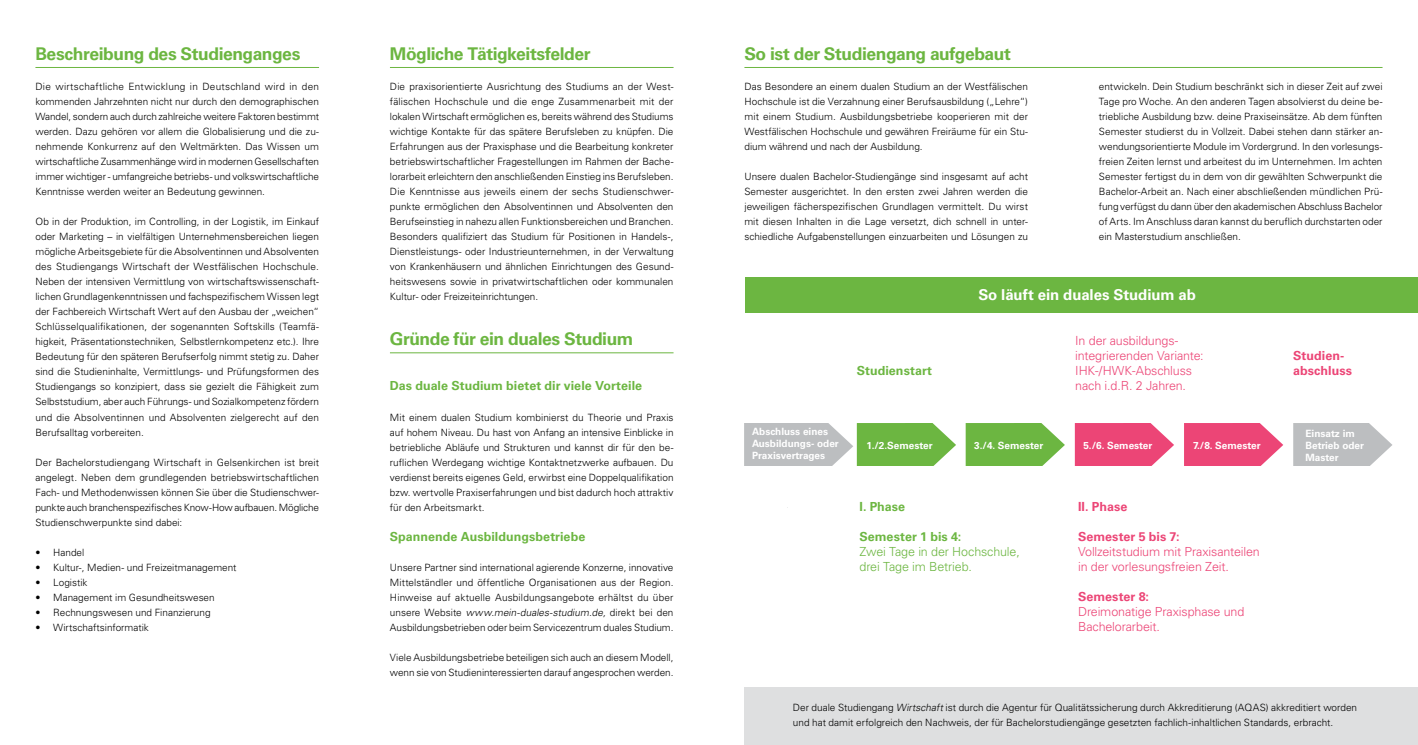
<style>
.page{position:relative;width:1418px;height:745px;background:#fff}
.page>*{position:absolute;margin:0;border:0;box-sizing:border-box;transform-origin:0 0}
.t1{font:700 17.5px "Univers LT Std";letter-spacing:-.025em;color:#6cb641}
.t2{font:700 15px "Univers LT Std";letter-spacing:-.005em;color:#fff}
.t3{font:300 12.5px/15px "Univers LT Std";letter-spacing:-.01em;color:#ec4576}
.t4{font:700 12.5px "Univers LT Std";letter-spacing:.005em;color:#6cb641}
.t5{font:700 12.5px/15px "Univers LT Std";letter-spacing:.005em;color:#ec4576}
.t6{font:300 12.5px/15px "Univers LT Std";letter-spacing:-.01em;color:#6cb641}
.t7{font:300 10px/15px "Univers LT Std";color:#000;text-align:justify}
.t8{font:700 10px/12px "Univers LT Std";color:#fff}
.s1{font-style:italic}
</style>
<div class="page">
<hr style="left:744px;top:67px;width:638px;height:1px;background:#6cb641">
<div style="left:745px;top:277px;width:672px;height:36px;background:#6cb641"></div>
<hr style="left:35px;top:67px;width:284px;height:1px;background:#6cb641">
<hr style="left:390px;top:67px;width:283px;height:1px;background:#6cb641">
<hr style="left:390px;top:352px;width:283px;height:1px;background:#6cb641">
<div style="left:744px;top:687px;width:673px;height:57px;background:#dedfe0"></div>
<div style="left:1293px;top:423px;width:63px;height:43px;background:#bcbec0"></div>
<svg style="left:1356px;top:423px;width:36px;height:43px"></svg>
<div style="left:744px;top:414px;width:59px;height:63px;background:#bcbec0"></div>
<svg style="left:803px;top:423px;width:50px;height:43px"></svg>
<div style="left:1183px;top:423px;width:64px;height:43px;background:#ec4576"></div>
<svg style="left:1247px;top:423px;width:36px;height:43px"></svg>
<div style="left:1074px;top:423px;width:64px;height:43px;background:#ec4576"></div>
<svg style="left:1138px;top:423px;width:36px;height:43px"></svg>
<div style="left:965px;top:423px;width:64px;height:43px;background:#6cb641"></div>
<svg style="left:1029px;top:423px;width:35px;height:43px"></svg>
<div style="left:856px;top:423px;width:64px;height:43px;background:#6cb641"></div>
<svg style="left:920px;top:423px;width:36px;height:43px"></svg>
<div style="left:744px;top:381px;width:673px;height:42px;background:#fff"></div>
<div style="left:742px;top:466px;width:659px;height:41px;background:#fff"></div>
<h1 class="t1" style="left:35px;top:44px;width:266px">Beschreibung des Studienganges</h1>
<h1 class="t1" style="left:390px;top:44px;width:202px">Mögliche Tätigkeitsfelder</h1>
<p class="t7" style="left:35px;top:79px;width:285px">Die wirtschaftliche Entwicklung in Deutschland wird in den kommenden Jahrzehnten nicht nur durch den demographischen Wandel, sondern auch durch zahlreiche weitere Faktoren bestimmt werden. Dazu gehören vor allem die Globalisierung und die zu&shy;nehmende Konkurrenz auf den Weltmärkten. Das Wissen um wirtschaftliche Zusammenhänge wird in modernen Gesellschaften immer wichtiger - umfangreiche betriebs- und volkswirtschaftliche Kenntnisse werden weiter an Bedeutung gewinnen.</p>
<p class="t7" style="left:35px;top:214px;width:285px">Ob in der Produktion, im Controlling, in der Logistik, im Einkauf oder Marketing – in vielfältigen Unternehmensbereichen liegen mögliche Arbeitsgebiete für die Absolventinnen und Absolventen des Studiengangs Wirtschaft der Westfälischen Hochschule.<br>Neben der intensiven Vermittlung von wirtschaftswissenschaft&shy;lichen Grundlagenkenntnissen und fachspezifischem Wissen legt der Fachbereich Wirtschaft Wert auf den Ausbau der „weichen“ Schlüsselqualifikationen, der sogenannten Softskills (Teamfä&shy;higkeit, Präsentationstechniken, Selbstlernkompetenz etc.). Ihre Bedeutung für den späteren Berufserfolg nimmt stetig zu. Daher sind die Studieninhalte, Vermittlungs- und Prüfungsformen des Studiengangs so konzipiert, dass sie gezielt die Fähigkeit zum Selbststudium, aber auch Führungs- und Sozialkompetenz fördern und die Absolventinnen und Absolventen zielgerecht auf den Berufsalltag vorbereiten.</p>
<p class="t7" style="left:35px;top:454px;width:285px">Der Bachelorstudiengang Wirtschaft in Gelsenkirchen ist breit angelegt. Neben dem grundlegenden betriebswirtschaftlichen Fach- und Methodenwissen können Sie über die Studienschwer&shy;punkte auch branchenspezifisches Know-How aufbauen. Mögliche Studienschwerpunkte sind dabei:</p>
<p class="t7" style="left:35px;top:544px;width:50px">• Handel</p>
<p class="t7" style="left:35px;top:559px;width:203px">• Kultur-, Medien- und Freizeitmanagement</p>
<p class="t7" style="left:35px;top:574px;width:54px">• Logistik</p>
<p class="t7" style="left:35px;top:589px;width:181px">• Management im Gesundheitswesen</p>
<p class="t7" style="left:35px;top:604px;width:177px">• Rechnungswesen und Finanzierung</p>
<p class="t7" style="left:35px;top:619px;width:115px">• Wirtschaftsinformatik</p>
<p class="t7" style="left:390px;top:79px;width:285px">Die praxisorientierte Ausrichtung des Studiums an der West&shy;fälischen Hochschule und die enge Zusammenarbeit mit der lokalen Wirtschaft ermöglichen es, bereits während des Studiums wichtige Kontakte für das spätere Berufsleben zu knüpfen. Die Erfahrungen aus der Praxisphase und die Bearbeitung konkreter betriebswirtschaftlicher Fragestellungen im Rahmen der Bache&shy;lorarbeit erleichtern den anschließenden Einstieg ins Berufsleben.<br>Die Kenntnisse aus jeweils einem der sechs Studienschwer&shy;punkte ermöglichen den Absolventinnen und Absolventen den Berufseinstieg in nahezu allen Funktionsbereichen und Branchen.<br>Besonders qualifiziert das Studium für Positionen in Handels-, Dienstleistungs- oder Industrieunternehmen, in der Verwaltung von Krankenhäusern und ähnlichen Einrichtungen des Gesund&shy;heitswesens sowie in privatwirtschaftlichen oder kommunalen Kultur- oder Freizeiteinrichtungen.</p>
<h1 class="t1" style="left:390px;top:329px;width:245px">Gründe für ein duales Studium</h1>
<p class="t4" style="left:390px;top:378px;width:254px">Das duale Studium bietet dir viele Vorteile</p>
<p class="t7" style="left:390px;top:409px;width:285px">Mit einem dualen Studium kombinierst du Theorie und Praxis auf hohem Niveau. Du hast von Anfang an intensive Einblicke in betriebliche Abläufe und Strukturen und kannst dir für den be&shy;ruflichen Werdegang wichtige Kontaktnetzwerke aufbauen. Du verdienst bereits eigenes Geld, erwirbst eine Doppelqualifikation bzw. wertvolle Praxiserfahrungen und bist dadurch hoch attraktiv für den Arbeitsmarkt.</p>
<p class="t4" style="left:390px;top:528px;width:197px">Spannende Ausbildungsbetriebe</p>
<p class="t7" style="left:390px;top:559px;width:285px">Unsere Partner sind international agierende Konzerne, innovative Mittelständler und öffentliche Organisationen aus der Region.<br>Hinweise auf aktuelle Ausbildungsangebote erhältst du über u n s e re We b s i te <span class="s1">www.mein-duales-studium.de,</span> d i re kt b e i d e n Ausbildungsbetrieben oder beim Servicezentrum duales Studium.</p>
<p class="t7" style="left:390px;top:649px;width:285px">Viele Ausbildungsbetriebe beteiligen sich auch an diesem Modell, wenn sie von Studieninteressierten darauf angesprochen werden.</p>
<h1 class="t1" style="left:744px;top:44px;width:268px">So ist der Studiengang aufgebaut</h1>
<p class="t7" style="left:744px;top:79px;width:285px">Das Besondere an einem dualen Studium an der Westfälischen Hochschule ist die Verzahnung einer Berufsausbildung („Lehre“) mit einem Studium. Ausbildungsbetriebe kooperieren mit der Westfälischen Hochschule und gewähren Freiräume für ein Stu&shy;dium während und nach der Ausbildung.</p>
<p class="t7" style="left:744px;top:169px;width:285px">Unsere dualen Bachelor-Studiengänge sind insgesamt auf acht Semester ausgerichtet. In den ersten zwei Jahren werden die jeweiligen fächerspezifischen Grundlagen vermittelt. Du wirst mit diesen Inhalten in die Lage versetzt, dich schnell in unter&shy;schiedliche Aufgabenstellungen einzuarbeiten und Lösungen zu</p>
<p class="t7" style="left:1098px;top:79px;width:285px">entwickeln. Dein Studium beschränkt sich in dieser Zeit auf zwei Tage pro Woche. An den anderen Tagen absolvierst du deine be&shy;triebliche Ausbildung bzw. deine Praxiseinsätze. Ab dem fünften Semester studierst du in Vollzeit. Dabei stehen dann stärker an&shy;wendungsorientierte Module im Vordergrund. In den vorlesungs&shy;freien Zeiten lernst und arbeitest du im Unternehmen. Im achten Semester fertigst du in dem von dir gewählten Schwerpunkt die Bachelor-Arbeit an. Nach einer abschließenden mündlichen Prü&shy;fung verfügst du dann über den akademischen Abschluss Bachelor of Arts. Im Anschluss daran kannst du beruflich durchstarten oder ein Masterstudium anschließen.</p>
<p class="t8" style="left:752px;top:425px;width:88px">Abschluss eines<br>Ausbildungs- oder<br>Praxisvertrages</p>
<p class="t4" style="left:856px;top:363px;width:77px">Studienstart</p>
<h2 class="t2" style="left:978px;top:286px;width:219px">So läuft ein duales Studium ab</h2>
<p class="t3" style="left:1075px;top:333px;width:130px">In der ausbildungs&shy;integrierenden Variante:<br>IHK-/HWK-Abschluss nach i.d.R. 2 Jahren.</p>
<p class="t5" style="left:1293px;top:348px;width:60px">Studien&shy;abschluss</p>
<p class="t8" style="left:866px;top:439px;width:67px">1./2.Semester</p>
<p class="t8" style="left:974px;top:439px;width:71px">3./4. Semester</p>
<p class="t8" style="left:1083px;top:439px;width:71px">5./6. Semester</p>
<p class="t8" style="left:1193px;top:439px;width:69px">7./8. Semester</p>
<p class="t8" style="left:1305px;top:427px;width:60px">Einsatz im<br>Betrieb oder<br>Master</p>
<p class="t4" style="left:859px;top:498px;width:47px">I. Phase</p>
<p class="t4" style="left:859px;top:528px;width:103px">Semester 1 bis 4:</p>
<p class="t6" style="left:859px;top:543px;width:162px">Zwei Tage in der Hochschule, drei Tage im Betrieb.</p>
<p class="t5" style="left:1078px;top:498px;width:51px">II. Phase</p>
<p class="t5" style="left:1078px;top:528px;width:103px">Semester 5 bis 7:</p>
<p class="t3" style="left:1078px;top:543px;width:183px">Vollzeitstudium mit Praxisanteilen in der vorlesungsfreien Zeit.</p>
<p class="t5" style="left:1078px;top:588px;width:72px">Semester 8:</p>
<p class="t3" style="left:1078px;top:603px;width:168px">Dreimonatige Praxisphase und<br>Bachelorarbeit.</p>
<p class="t7" style="left:793px;top:699px;width:565px">Der duale Studiengang <span class="s1">Wirtschaft</span>ist durch die Agentur für Qualitätssicherung durch Akkreditierung (AQAS) akkreditiert worden und hat damit erfolgreich den Nachweis, der für Bachelorstudiengänge gesetzten fachlich-inhaltlichen Standards, erbracht.</p>
</div>
